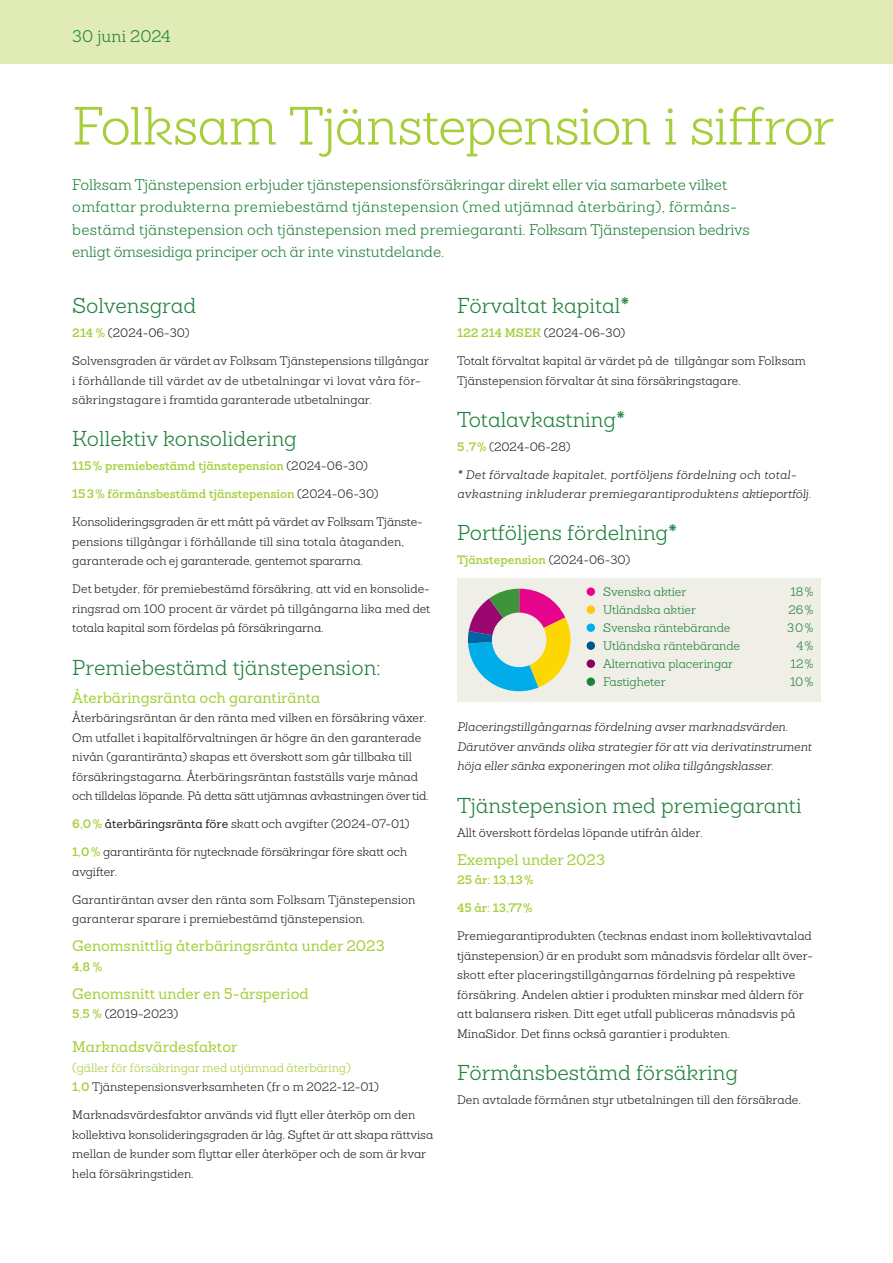
<style>
.page{position:relative;width:893px;height:1263px;background:#fff}
.page>*{position:absolute;margin:0;border:0;box-sizing:border-box;transform-origin:0 0}
.Rubrik_1_42_42{font:300 52.5px "Sanchez Folksam";letter-spacing:-.02em;color:#a6ce39}
.Rubrik_2{font:300 21px "Sanchez Folksam";color:#20813c}
.Brödtext_nästa_stycke{font:300 21px "Sanchez Folksam";color:#20813c}
.t1{font:300 16.5px "Sanchez Folksam";color:#20813c}
.Ingress{font:300 15px/22.5px "Sanchez Folksam";color:#20813c}
.Rubrik_3{font:500 15px "Sanchez Folksam";color:#a6ce39}
.Brödtext_nästa_stycke-2{font:300 12px/19.5px "Sanchez Folksam";color:#231f20}
.Brödtext{font:300 12px "Sanchez Folksam";color:#231f20}
.Brödtext-2{font:italic 300 12px/19.5px "Sanchez Folksam";color:#231f20}
.Brödtext-3{font:600 12px "Sanchez Folksam";color:#a6ce39}
.Info_Text_7_9{font:300 12px "Sanchez Folksam";letter-spacing:-.005em;color:#20813c}
.I4_Infotext_7_9{font:italic 300 12px/19.5px "Sanchez Folksam";letter-spacing:.02em;color:#231f20}
.Brödtext-4{font:300 12px "Sanchez Folksam";letter-spacing:-.02em;color:#231f20}
.Brödtext-5{font:300 12px "Sanchez Folksam";color:#a6ce39}
.s1{font-weight:600;color:#a6ce39}
.s2{font-weight:300;color:#231f20}
.s3{font-weight:500}
</style>
<div class="page">
<div style="left:0;top:0;width:893px;height:64px;background:#e0ebb6"></div>
<div style="left:457px;top:578px;width:364px;height:124px;background:#efeee7"></div>
<div style="left:587px;top:587px;width:8px;height:9px;background:#ed028c;border-radius:50%"></div>
<div style="left:587px;top:605px;width:8px;height:9px;background:#feca0a;border-radius:50%"></div>
<div style="left:587px;top:623px;width:8px;height:9px;background:#00aeef;border-radius:50%"></div>
<div style="left:587px;top:641px;width:8px;height:9px;background:#00548e;border-radius:50%"></div>
<div style="left:587px;top:659px;width:8px;height:9px;background:#85015e;border-radius:50%"></div>
<div style="left:587px;top:677px;width:8px;height:9px;background:#20813c;border-radius:50%"></div>
<svg style="left:468px;top:589px;width:102px;height:102px"></svg>
<div style="left:492px;top:613px;width:54px;height:54px;background:#efeee7;border-radius:50%"></div>
<p class="t1" style="left:72px;top:26px;width:100px">30 juni 2024</p>
<p class="Rubrik_1_42_42" style="left:72px;top:93px;width:763px">Folksam Tjänstepension i siffror</p>
<p class="Ingress" style="left:72px;top:173px;width:679px">Folksam Tjänstepension erbjuder tjänstepensionsförsäkringar direkt eller via samarbete vilket omfattar produkterna premiebestämd tjänstepension (med utjämnad återbäring), förmåns&shy;bestämd tjänstepension och tjänstepension med premiegaranti. Folksam Tjänstepension bedrivs enligt ömsesidiga principer och är inte vinstutdelande.</p>
<p class="Rubrik_2" style="left:72px;top:293px;width:125px">Solvensgrad</p>
<p class="Brödtext" style="left:72px;top:325px;width:119px"><span class="s1">214 %</span> (2024-06-30)</p>
<p class="Brödtext_nästa_stycke-2" style="left:72px;top:351px;width:358px">Solvensgraden är värdet av Folksam Tjänstepensions tillgångar i förhållande till värdet av de utbetalningar vi lovat våra för&shy;säkringstagare i framtida garanterade utbetalningar.</p>
<p class="Rubrik_2" style="left:72px;top:426px;width:226px">Kollektiv konsolidering</p>
<p class="Brödtext-3" style="left:72px;top:458px;width:297px">115% premiebestämd tjänstepension <span class="s2">(2024-06-30)</span></p>
<p class="Brödtext-3" style="left:72px;top:486px;width:308px">153% förmånsbestämd tjänstepension <span class="s2">(2024-06-30)</span></p>
<p class="Brödtext_nästa_stycke-2" style="left:72px;top:512px;width:352px">Konsolideringsgraden är ett mått på värdet av Folksam Tjänste&shy;pensions tillgångar i för hållande till sina totala åtaganden, garanterade och ej garanterade, gentemot spararna.</p>
<p class="Brödtext_nästa_stycke-2" style="left:72px;top:579px;width:359px;text-align:justify">Det betyder, för premiebestämd försäkring, att vid en konsolide&shy;ringsrad om 100 procent är värdet på tillgångarna lika med det totala kapital som fördelas på försäkringarna.</p>
<p class="Rubrik_2" style="left:72px;top:654px;width:310px">Premiebestämd tjänstepension:</p>
<p class="Rubrik_3" style="left:72px;top:687px;width:249px">Återbäringsränta och garantiränta</p>
<p class="Brödtext" style="left:72px;top:710px;width:356px">Återbäringsräntan är den ränta med vilken en försäkring växer.</p>
<p class="Brödtext" style="left:72px;top:730px;width:351px">Om utfallet i kapitalförvaltningen är högre än den garanterade</p>
<p class="Brödtext" style="left:72px;top:749px;width:341px">nivån (garantiränta) skapas ett överskott som går tillbaka till</p>
<p class="Brödtext" style="left:72px;top:769px;width:347px">försäkringstagarna. Återbäringsräntan fastställs varje månad</p>
<p class="Brödtext-4" style="left:72px;top:788px;width:358px">och tilldelas löpande. På detta sätt utjämnas avkastningen över tid.</p>
<p class="Brödtext" style="left:72px;top:816px;width:339px"><span class="s1">6,0%</span> <span class="s3">återbäringsränta före</span> skatt och avgifter (2024-07-01)</p>
<p class="Brödtext_nästa_stycke-2" style="left:72px;top:842px;width:336px"><span class="s1">1,0%</span> garantiränta för nytecknade försäkringar före skatt och avgifter.</p>
<p class="Brödtext_nästa_stycke-2" style="left:72px;top:889px;width:345px">Garantiräntan avser den ränta som Folksam Tjänstepension garanterar sparare i premiebestämd tjänstepension.</p>
<p class="Rubrik_3" style="left:72px;top:936px;width:314px">Genomsnittlig återbäringsränta under 2023</p>
<p class="Brödtext-3" style="left:72px;top:958px;width:31px">4,8 %</p>
<p class="Rubrik_3" style="left:72px;top:983px;width:238px">Genomsnitt under en 5-årsperiod</p>
<p class="Brödtext" style="left:72px;top:1006px;width:108px"><span class="s1">5,5 %</span> (2019-2023)</p>
<p class="Rubrik_3" style="left:72px;top:1037px;width:167px">Marknadsvärdesfaktor</p>
<p class="Brödtext-5" style="left:72px;top:1060px;width:280px">(gäller för försäkringar med utjämnad återbäring)</p>
<p class="Brödtext" style="left:72px;top:1080px;width:308px"><span class="s1">1,0</span> Tjänstepensionsverksamheten (fr o m 2022-12-01)</p>
<p class="Brödtext_nästa_stycke-2" style="left:72px;top:1105px;width:362px">Marknadsvärdesfaktor används vid flytt eller återköp om den kollektiva konsolideringsgraden är låg. Syftet är att skapa rättvisa mellan de kunder som flyttar eller återköper och de som är kvar hela försäkringstiden.</p>
<p class="Rubrik_2" style="left:457px;top:293px;width:174px">Förvaltat kapital<span class="s3">*</span></p>
<p class="Brödtext" style="left:457px;top:325px;width:170px"><span class="s1">122 214 MSEK</span> (2024-06-30)</p>
<p class="Brödtext_nästa_stycke-2" style="left:457px;top:351px;width:350px">Totalt förvaltat kapital är värdet på de tillgångar som Folksam<br>Tjänstepension förvaltar åt sina försäkringstagare.</p>
<p class="Brödtext_nästa_stycke" style="left:457px;top:406px;width:170px">Totalavkastning<span class="s3">*</span></p>
<p class="Brödtext" style="left:457px;top:439px;width:115px"><span class="s1">5,7%</span> (2024-06-28)</p>
<p class="I4_Infotext_7_9" style="left:457px;top:465px;width:355px">* Det förvaltade kapitalet, portföljens fördelning och total&shy;avkastning inkluderar premiegarantiproduktens aktieportfölj.</p>
<p class="Rubrik_2" style="left:457px;top:520px;width:222px">Portföljens fördelning<span class="s3">*</span></p>
<p class="Brödtext-3" style="left:457px;top:552px;width:175px">Tjänstepension <span class="s2">(2024-06-30)</span></p>
<p class="Info_Text_7_9" style="left:603px;top:584px;width:85px">Svenska aktier</p>
<p class="Info_Text_7_9" style="left:790px;top:584px;width:24px">18%</p>
<p class="Info_Text_7_9" style="left:603px;top:602px;width:94px">Utländska aktier</p>
<p class="Info_Text_7_9" style="left:788px;top:602px;width:26px">26%</p>
<p class="Info_Text_7_9" style="left:603px;top:620px;width:129px">Svenska räntebärande</p>
<p class="Info_Text_7_9" style="left:787px;top:620px;width:28px">30%</p>
<p class="Info_Text_7_9" style="left:603px;top:638px;width:138px">Utländska räntebärande</p>
<p class="Info_Text_7_9" style="left:796px;top:638px;width:18px">4%</p>
<p class="Info_Text_7_9" style="left:603px;top:656px;width:131px">Alternativa placeringar</p>
<p class="Info_Text_7_9" style="left:791px;top:656px;width:24px">12%</p>
<p class="Info_Text_7_9" style="left:603px;top:674px;width:64px">Fastigheter</p>
<p class="Info_Text_7_9" style="left:790px;top:674px;width:25px">10%</p>
<p class="Brödtext-2" style="left:457px;top:717px;width:356px">Placeringstillgångarnas fördelning avser marknadsvärden.<br>Därutöver används olika strategier för att via derivatinstrument höja eller sänka exponeringen mot olika tillgångsklasser.</p>
<p class="Rubrik_2" style="left:457px;top:792px;width:346px">Tjänstepension med premiegaranti</p>
<p class="Brödtext" style="left:457px;top:825px;width:247px">Allt överskott fördelas löpande utifrån ålder.</p>
<p class="Rubrik_3" style="left:457px;top:849px;width:149px">Exempel under 2023</p>
<p class="Brödtext-3" style="left:457px;top:872px;width:78px">25 år: 13,13%</p>
<p class="Brödtext-3" style="left:457px;top:900px;width:77px">45 år: 13,77%</p>
<p class="Brödtext_nästa_stycke-2" style="left:457px;top:926px;width:357px">Premiegarantiprodukten (tecknas endast inom kollektivavtalad tjänstepension) är en produkt som månadsvis fördelar allt över&shy;skott efter placeringstillgångarnas fördelning på respektive försäkring. Andelen aktier i produkten minskar med åldern för att balansera risken. Ditt eget utfall publiceras månadsvis på MinaSidor. Det finns också garantier i produkten.</p>
<p class="Rubrik_2" style="left:457px;top:1059px;width:282px">Förmånsbestämd försäkring</p>
<p class="Brödtext" style="left:457px;top:1092px;width:345px">Den avtalade förmånen styr utbetalningen till den försäkrade.</p>
</div>
